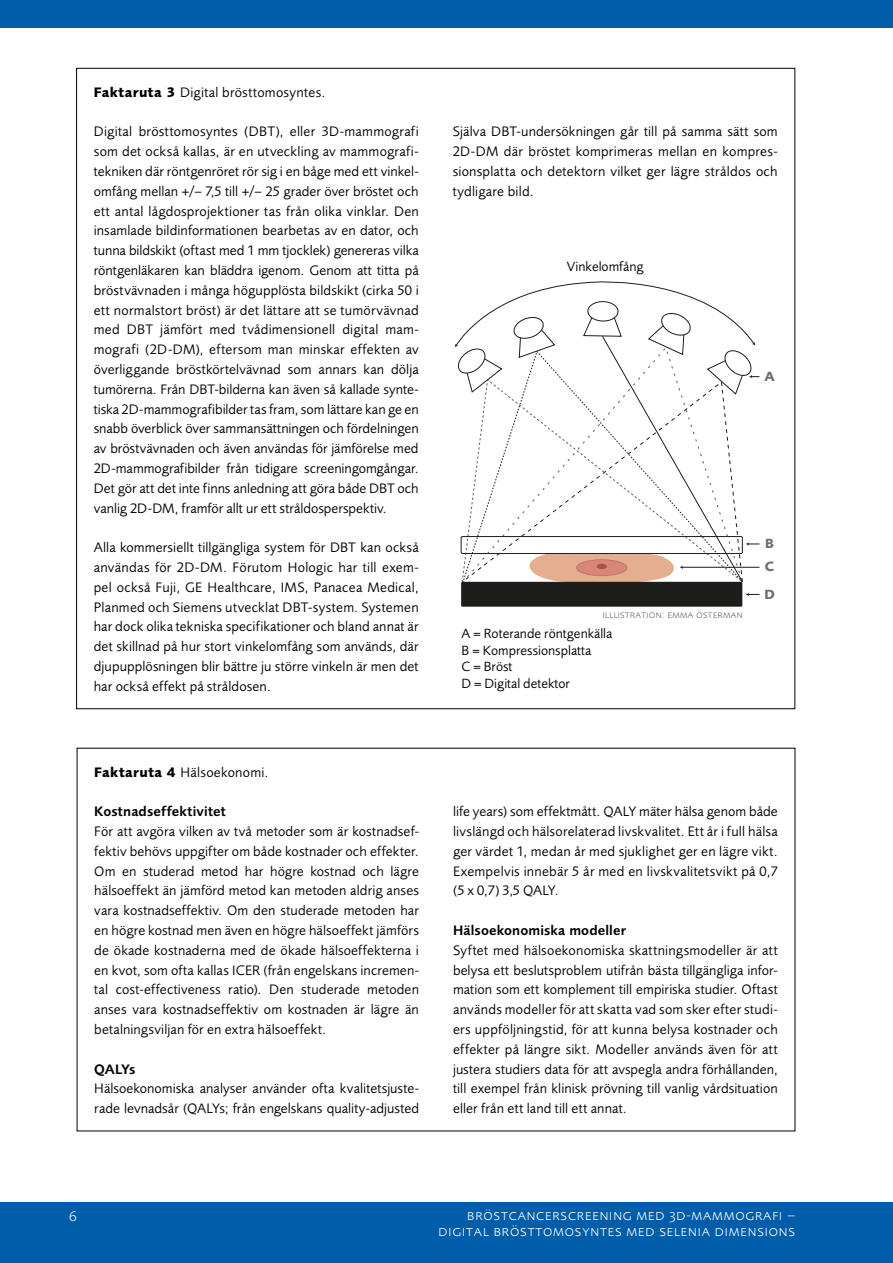
<style>
.page{position:relative;width:893px;height:1263px;background:#fff}
.page>*{position:absolute;margin:0;border:0;box-sizing:border-box;transform-origin:0 0}
.t1{font:300 15.45px/15.8px "Foundry Sans Expert";letter-spacing:.03em;color:#fff;text-align:right}
.Faktaruta_text{font:14.25px/19.8px "Foundry Sans";letter-spacing:.01em;color:#000;text-align:justify}
.Rubrik_tabell__fakta{font:14.25px "Foundry Sans";letter-spacing:.02em;color:#000}
.Faktaruta_rubrik_1{font:600 14.25px "Foundry Sans";letter-spacing:.01em;color:#000}
.t2{font:13.8px/16.6px "Foundry Sans";color:#000}
.t3{font:700 13.8px/23.1px "Foundry Sans";color:#706f6f}
.t4{font:300 10.8px "Foundry Sans Expert";color:#6d6d6d}
.s1{font-weight:700}
</style>
<div class="page">
<div style="left:0;top:0;width:893px;height:28px;background:#005da9"></div>
<div style="left:0;top:1202px;width:893px;height:61px;background:#005da9"></div>
<div style="left:461px;top:582px;width:281px;height:25px;background:#1d1d1b"></div>
<svg style="left:746px;top:593px;width:13px;height:3px"></svg>
<svg style="left:455px;top:281px;width:304px;height:302px"></svg>
<p class="Rubrik_tabell__fakta" style="left:94px;top:84px;width:233px"><span class="s1">Faktaruta 3</span> Digital brösttomosyntes.</p>
<p class="Faktaruta_text" style="left:94px;top:122px;width:326px">Digital brösttomosyntes (DBT), eller 3D-mammografi som det också kallas, är en utveckling av mammografi&shy;tekniken där röntgenröret rör sig i en båge med ett vinkel&shy;omfång mellan +/– 7,5 till +/– 25 grader över bröstet och ett antal lågdosprojektioner tas från olika vinklar. Den insamlade bildinformationen bearbetas av en dator, och tunna bildskikt (oftast med 1 mm tjocklek) genereras vilka röntgenläkaren kan bläddra igenom. Genom att titta på bröstvävnaden i många högupplösta bildskikt (cirka 50 i ett normalstort bröst) är det lättare att se tumörvävnad med DBT jämfört med tvådimensionell digital mam&shy;mografi (2D-DM), eftersom man minskar effekten av överliggande bröstkörtelvävnad som annars kan dölja tumörerna. Från DBT-bilderna kan även så kallade synte&shy;tiska 2D-mammografibilder tas fram, som lättare kan ge en snabb överblick över sammansättningen och fördelningen av bröstvävnaden och även användas för jämförelse med 2D-mammografibilder från tidigare screeningomgångar.<br>Det gör att det inte finns anledning att göra både DBT och vanlig 2D-DM, framför allt ur ett stråldosperspektiv.</p>
<p class="Faktaruta_text" style="left:94px;top:537px;width:326px">Alla kommersiellt tillgängliga system för DBT kan också användas för 2D-DM. Förutom Hologic har till exem&shy;pel också Fuji, GE Healthcare, IMS, Panacea Medical, Planmed och Siemens utvecklat DBT-system. Systemen har dock olika tekniska specifikationer och bland annat är det skillnad på hur stort vinkelomfång som används, där djupupplösningen blir bättre ju större vinkeln är men det har också effekt på stråldosen.</p>
<p class="Rubrik_tabell__fakta" style="left:94px;top:764px;width:176px"><span class="s1">Faktaruta 4</span> Hälsoekonomi.</p>
<p class="Faktaruta_rubrik_1" style="left:94px;top:803px;width:133px">Kostnadseffektivitet</p>
<p class="Faktaruta_text" style="left:94px;top:821px;width:326px">För att avgöra vilken av två metoder som är kostnadsef&shy;fektiv behövs uppgifter om både kostnader och effekter.<br>Om en studerad metod har högre kostnad och lägre hälsoeffekt än jämförd metod kan metoden aldrig anses vara kostnadseffektiv. Om den studerade metoden har en högre kostnad men även en högre hälsoeffekt jämförs de ökade kostnaderna med de ökade hälsoeffekterna i en kvot, som ofta kallas ICER (från engelskans incremen&shy;tal cost-effectiveness ratio). Den studerade metoden anses vara kostnadseffektiv om kostnaden är lägre än betalningsviljan för en extra hälsoeffekt.</p>
<p class="Faktaruta_rubrik_1" style="left:94px;top:1060px;width:43px">QALYs</p>
<p class="Faktaruta_text" style="left:94px;top:1079px;width:326px">Hälsoekonomiska analyser använder ofta kvalitetsjuste&shy;rade levnadsår (QALYs; från engelskans quality-adjusted</p>
<p class="Faktaruta_text" style="left:453px;top:122px;width:326px">Själva DBT-undersökningen går till på samma sätt som 2D-DM där bröstet komprimeras mellan en kompres&shy;sionsplatta och detektorn vilket ger lägre stråldos och tydligare bild.</p>
<p class="t2" style="left:567px;top:258px;width:78px">Vinkelomfång</p>
<p class="t3" style="left:764px;top:365px;width:12px">A</p>
<p class="t4" style="left:602px;top:608px;width:142px">illustration: emma österman</p>
<p class="t2" style="left:462px;top:625px;width:152px">A = Roterande röntgenkälla<br>B = Kompressionsplatta<br>C = Bröst<br>D = Digital detektor</p>
<p class="t3" style="left:765px;top:532px;width:11px">B<br>C</p>
<p class="t3" style="left:764px;top:583px;width:12px">D</p>
<p class="Faktaruta_text" style="left:453px;top:801px;width:326px">life years) som effektmått. QALY mäter hälsa genom både livslängd och hälsorelaterad livskvalitet. Ett år i full hälsa ger värdet 1, medan år med sjuklighet ger en lägre vikt.<br>Exempelvis innebär 5 år med en livskvalitetsvikt på 0,7 (5 x 0,7) 3,5 QALY.</p>
<p class="Faktaruta_rubrik_1" style="left:453px;top:922px;width:175px">Hälsoekonomiska modeller</p>
<p class="Faktaruta_text" style="left:453px;top:940px;width:326px">Syftet med hälsoekonomiska skattningsmodeller är att belysa ett beslutsproblem utifrån bästa tillgängliga infor&shy;mation som ett komplement till empiriska studier. Oftast används modeller för att skatta vad som sker efter studi&shy;ers uppföljningstid, för att kunna belysa kostnader och effekter på längre sikt. Modeller används även för att justera studiers data för att avspegla andra förhållanden, till exempel från klinisk prövning till vanlig vårdsituation eller från ett land till ett annat.</p>
<p class="t1" style="left:69px;top:1207px;width:9px">6</p>
<p class="t1" style="left:438px;top:1207px;width:358px">bröstcancerscreening med 3d-mammografi – digital brösttomosyntes med selenia dimensions</p>
</div>
